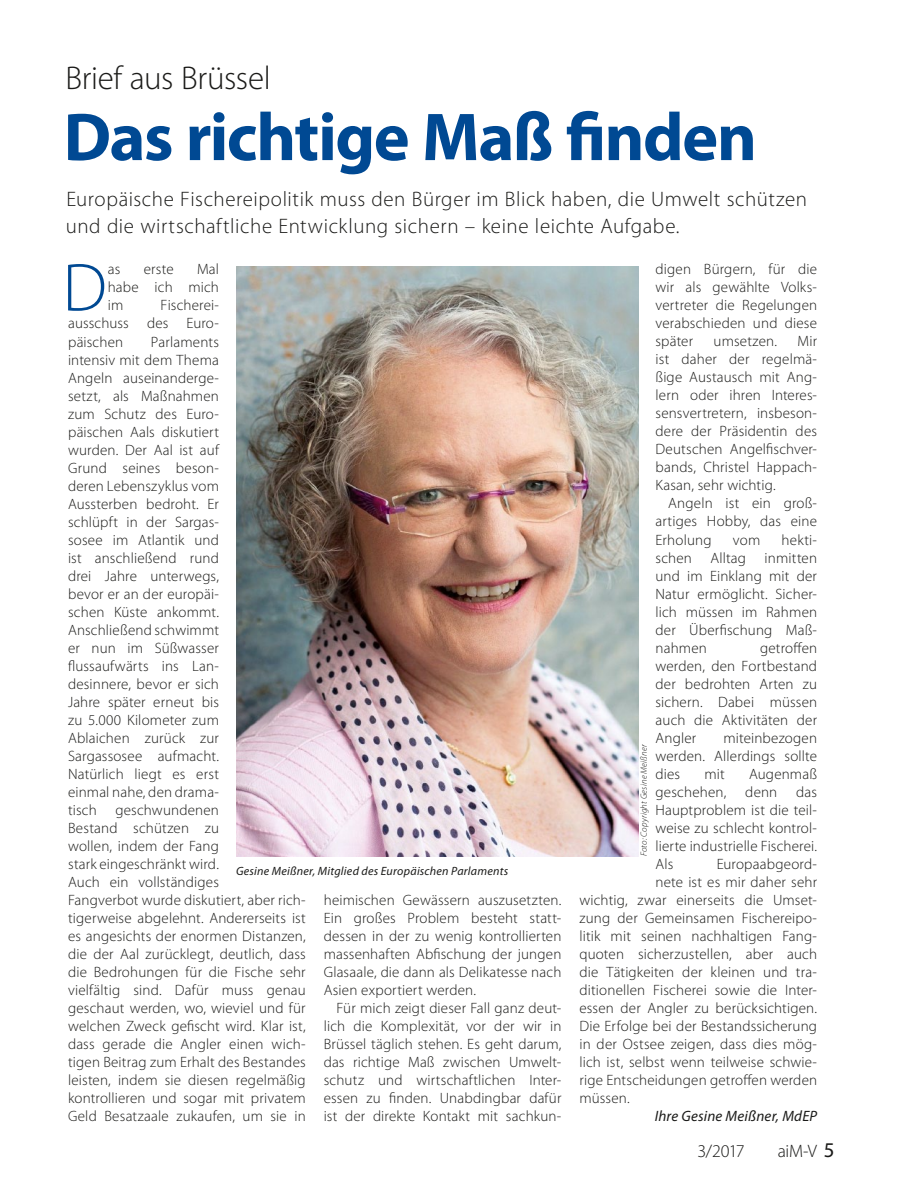
<style>
.page{position:relative;width:915px;height:1191px;background:#fff}
.page>*{position:absolute;margin:0;border:0;box-sizing:border-box;transform-origin:0 0}
.t1{font:300 68.4px "Myriad Pro";color:#004993}
.t2{font:700 68.25px "Myriad Pro";letter-spacing:-.025em;color:#004993}
.t3{font:300 33px "Myriad Pro";letter-spacing:-.01em;color:#1a1a18}
.t4{font:300 21px/27px "Myriad Pro";letter-spacing:.025em;color:#1a1a18}
.t5{font:300 18px "Myriad Pro";letter-spacing:-.02em;color:#1a1a18}
.t6{font:300 15px/18px "Myriad Pro";letter-spacing:.01em;color:#1a1a18;text-align:justify}
.t7{font:italic 15px "Myriad Pro";letter-spacing:.015em;color:#1a1a18}
.t8{font:italic 12px "Myriad Pro";letter-spacing:.025em;color:#1a1a18}
.t9{font:italic 300 9px "Myriad Pro";letter-spacing:.025em;color:#1a1a18}
.s1{font-weight:400;font-size:21px}
</style>
<div class="page">
<img style="left:236px;top:267px;width:402px;height:589px">
<h3 class="t3" style="left:65px;top:58px;width:207px">Brief aus Brüssel</h3>
<h2 class="t2" style="left:64px;top:93px;width:694px">Das richtige Maß finden</h2>
<h3 class="t4" style="left:66px;top:185px;width:742px">Europäische Fischereipolitik muss den Bürger im Blick haben, die Umwelt schützen und die wirtschaftliche Entwicklung sichern – keine leichte Aufgabe.</h3>
<h1 class="t1" style="left:62px;top:246px;width:46px">D</h1>
<p class="t6" style="left:108px;top:260px;width:14px">as</p>
<p class="t6" style="left:144px;top:260px;width:31px">erste</p>
<p class="t6" style="left:655px;top:260px;width:163px">digen Bürgern, für die wir als gewählte Volks&shy;vertreter die Regelungen verabschieden und diese später</p>
<p class="t6" style="left:108px;top:260px;width:113px;text-indent:89px">Mal habe ich mich im</p>
<p class="t6" style="left:68px;top:296px;width:152px;text-indent:92px">Fischerei&shy;ausschuss des Euro&shy;päischen</p>
<p class="t6" style="left:68px;top:332px;width:239px;text-align:left;text-indent:83px">Parlaments<br>intensiv mit dem Thema<br>Angeln auseinanderge-<br>setzt, als Maßnahmen<br>zum Schutz des Euro-<br>päischen Aals diskutiert<br>wurden. Der Aal ist auf<br>Grund seines beson-<br>deren Lebenszyklus vom<br>Aussterben bedroht. Er<br>schlüpft in der Sargas-<br>sosee im Atlantik und<br>ist anschließend rund<br>drei Jahre unterwegs,<br>bevor er an der europäi-<br>schen Küste ankommt.<br>Anschließend schwimmt<br>er nun im Süßwasser<br>flussaufwärts ins Lan-<br>desinnere, bevor er sich<br>Jahre später erneut bis<br>zu 5.000 Kilometer zum<br>Ablaichen zurück zur<br>Sargassosee aufmacht.<br>Natürlich liegt es erst<br>einmal nahe, den drama-<br>tisch geschwundenen<br>Bestand schützen zu<br>wollen, indem der Fang<br>stark eingeschränkt wird.<br>Auch ein vollständiges<br>Fangverbot wurde diskutiert, aber rich&shy;tigerweise abgelehnt. Andererseits ist es angesichts der enormen Distanzen, die der Aal zurücklegt, deutlich, dass die Bedrohungen für die Fische sehr vielfältig sind. Dafür muss genau geschaut werden, wo, wieviel und für welchen Zweck gefischt wird. Klar ist, dass gerade die Angler einen wich&shy;tigen Beitrag zum Erhalt des Bestandes leisten, indem sie diesen regelmäßig kontrollieren und sogar mit privatem<br>Geld Besatzaale zukaufen, um sie in</p>
<p class="t6" style="left:655px;top:332px;width:163px;text-indent:142px">Mir ist daher der regelmä&shy;ßige Austausch mit Ang&shy;lern oder ihren Interes&shy;sensvertretern, insbeson&shy;dere der Präsidentin des Deutschen Angelfischver&shy;bands, Christel Happach-Kasan, sehr wichtig.</p>
<p class="t6" style="left:655px;top:494px;width:163px;text-indent:13px">Angeln ist ein groß&shy;artiges Hobby, das eine Erholung</p>
<p class="t6" style="left:713px;top:332px;width:65px">umsetzen.</p>
<p class="t6" style="left:655px;top:530px;width:163px;text-indent:126px">hekti&shy;schen Alltag inmitten und im Einklang mit der Natur ermöglicht. Sicher&shy;lich müssen im Rahmen der Überfischung Maß&shy;nahmen</p>
<p class="t6" style="left:732px;top:530px;width:29px">vom</p>
<p class="t6" style="left:655px;top:638px;width:163px;text-indent:104px">getroffen werden, den Fortbestand der bedrohten Arten zu sichern. Dabei müssen auch die Aktivitäten der Angler</p>
<p class="t6" style="left:655px;top:728px;width:163px;text-indent:68px">miteinbezogen werden. Allerdings sollte dies</p>
<p class="t9" style="left:638px;top:856px;width:114px;rotate:-90deg">Foto: Copyright Gesine Meißner</p>
<p class="t6" style="left:704px;top:764px;width:22px">mit</p>
<p class="t6" style="left:748px;top:764px;width:70px">Augenmaß</p>
<p class="t6" style="left:655px;top:782px;width:72px">geschehen,</p>
<p class="t6" style="left:745px;top:782px;width:34px">denn</p>
<p class="t6" style="left:655px;top:782px;width:163px;text-indent:141px">das Hauptproblem ist die teil&shy;weise zu schlecht kontrol&shy;lierte industrielle Fischerei.<br>Als</p>
<p class="t6" style="left:716px;top:854px;width:102px">Europaabgeord-</p>
<p class="t6" style="left:655px;top:872px;width:163px">nete ist es mir daher sehr</p>
<p class="t6" style="left:579px;top:890px;width:239px">wichtig, zwar einerseits die Umset-</p>
<p class="t6" style="left:579px;top:908px;width:239px">zung der Gemeinsamen Fischereipo-</p>
<p class="t6" style="left:579px;top:926px;width:239px">litik mit seinen nachhaltigen Fang-</p>
<p class="t6" style="left:579px;top:944px;width:239px">quoten sicherzustellen, aber auch</p>
<p class="t6" style="left:579px;top:962px;width:239px">die Tätigkeiten der kleinen und tra-</p>
<p class="t6" style="left:579px;top:980px;width:239px">ditionellen Fischerei sowie die Inter-</p>
<p class="t6" style="left:579px;top:998px;width:239px">essen der Angler zu berücksichtigen.</p>
<p class="t6" style="left:579px;top:1016px;width:239px">Die Erfolge bei der Bestandssicherung</p>
<p class="t6" style="left:579px;top:1034px;width:239px">in der Ostsee zeigen, dass dies mög-</p>
<p class="t6" style="left:579px;top:1052px;width:239px">lich ist, selbst wenn teilweise schwie-</p>
<p class="t6" style="left:579px;top:1070px;width:239px">rige Entscheidungen getroffen werden</p>
<p class="t6" style="left:579px;top:1088px;width:52px">müssen.</p>
<p class="t7" style="left:654px;top:1106px;width:164px">Ihre Gesine Meißner, MdEP</p>
<p class="t8" style="left:236px;top:863px;width:273px">Gesine Meißner, Mitglied des Europäischen Parlaments</p>
<p class="t6" style="left:323px;top:890px;width:239px">heimischen Gewässern auszusetzten.<br>Ein großes Problem besteht statt&shy;dessen in der zu wenig kontrollierten massenhaften Abfischung der jungen Glasaale, die dann als Delikatesse nach Asien exportiert werden.</p>
<p class="t6" style="left:323px;top:998px;width:239px;text-indent:13px">Für mich zeigt dieser Fall ganz deut&shy;lich die Komplexität, vor der wir in Brüssel täglich stehen. Es geht darum, das richtige Maß zwischen Umwelt&shy;schutz und wirtschaftlichen Inter&shy;essen zu finden. Unabdingbar dafür ist der direkte Kontakt mit sachkun-</p>
<p class="t5" style="left:697px;top:1140px;width:49px">3/2017</p>
<p class="t5" style="left:777px;top:1140px;width:58px">aiM-V <span class="s1">5</span></p>
</div>
